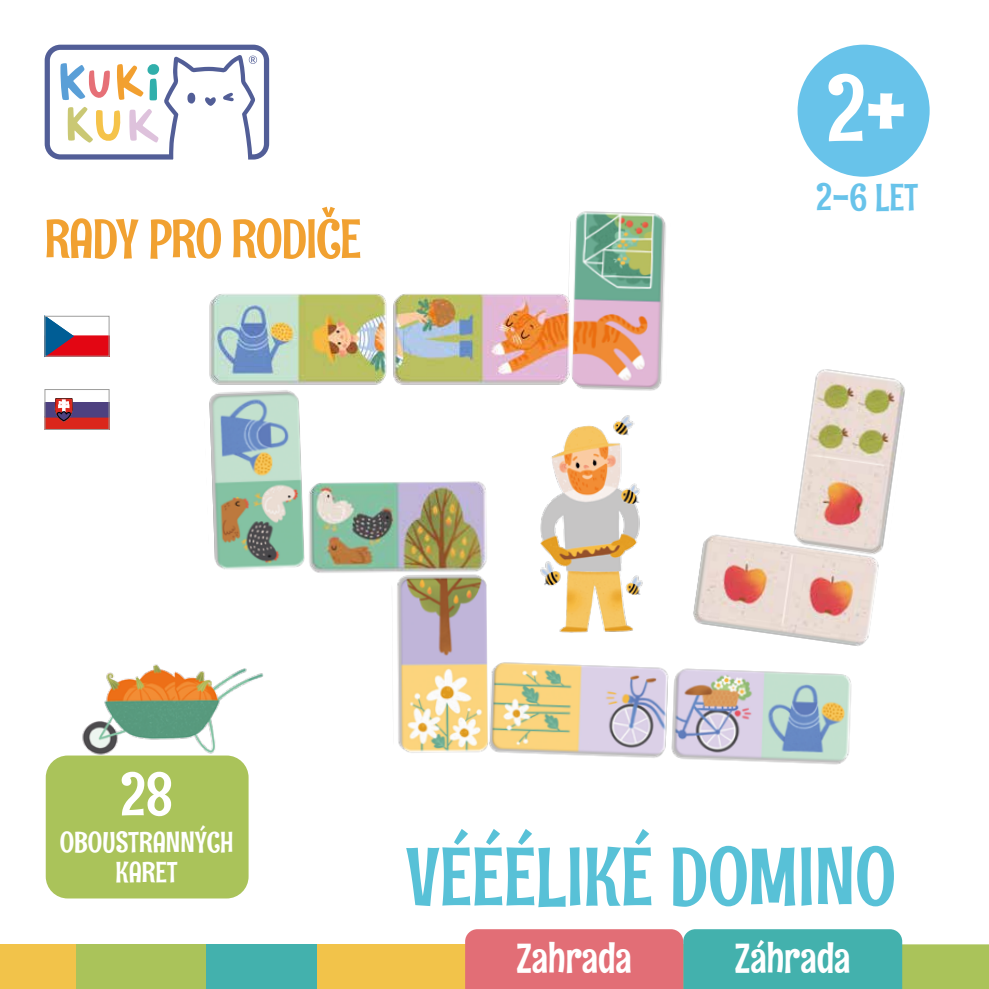
<style>
.page{position:relative;width:989px;height:989px;background:#fff}
.page>*{position:absolute;margin:0;border:0;box-sizing:border-box;transform-origin:0 0}
.t1{font:91.58px "Rum Raisin";color:#fff}
.t2{font:80.55px "Rum Raisin";color:#58c1d7}
.t3{font:59.4px "Rum Raisin";color:#fff}
.t4{font:54px "Rum Raisin";letter-spacing:-.02em;color:#f1a131}
.t5{font:40.5px "Rum Raisin";color:#fff}
.t6{font:37.35px "Rum Raisin";color:#68c3ea}
.t7{font:28.8px/30.6px "Rum Raisin";color:#fff;text-align:center}
</style>
<div class="page">
<svg style="left:45px;top:45px;width:224px;height:115px"></svg>
<div style="left:797px;top:45px;width:132px;height:132px;background:#68c3ea;border-radius:50%"></div>
<div style="left:306px;top:944px;width:443px;height:45px;background:#f2c34a"></div>
<div style="left:852px;top:944px;width:137px;height:45px;background:#aac35a"></div>
<div style="left:0;top:944px;width:98px;height:45px;background:#f2c34a"></div>
<div style="left:77px;top:944px;width:133px;height:45px;background:#aac35a"></div>
<div style="left:206px;top:944px;width:110px;height:45px;background:#43b1ad"></div>
<svg style="left:465px;top:929px;width:437px;height:60px;background:#939092"></svg>
<div style="left:46px;top:755px;width:202px;height:143px;background:#aac35a;border-radius:22px"></div>
<img style="left:209px;top:294px;width:357px;height:91px">
<img style="left:209px;top:390px;width:93px;height:180px">
<img style="left:301px;top:481px;width:186px;height:92px">
<img style="left:392px;top:571px;width:95px;height:182px">
<img style="left:484px;top:659px;width:368px;height:106px">
<img style="left:566px;top:211px;width:100px;height:180px">
<img style="left:540px;top:415px;width:103px;height:218px">
<img style="left:78px;top:664px;width:186px;height:107px">
<img style="left:693px;top:534px;width:186px;height:112px">
<img style="left:788px;top:369px;width:117px;height:194px">
<div style="left:45px;top:336px;width:64px;height:20px;background:#e30613"></div>
<svg style="left:44px;top:315px;width:30px;height:42px"></svg>
<div style="left:45px;top:316px;width:64px;height:40px;border:1px solid #9d9d9c"></div>
<svg style="left:47px;top:398px;width:60px;height:30px;background:#9f4f64"></svg>
<div style="left:45px;top:389px;width:64px;height:41px;border:1px solid #9d9d9c"></div>
<h3 class="t4" style="left:45px;top:204px;width:318px">RADY PRO RODIČE</h3>
<h1 class="t1" style="left:826px;top:51px;width:81px">2+</h1>
<p class="t6" style="left:816px;top:173px;width:104px">2-6 LET</p>
<h3 class="t3" style="left:120px;top:756px;width:54px">28</h3>
<p class="t7" style="left:60px;top:826px;width:175px">OBOUSTRANNÝCH<br>KARET</p>
<h2 class="t2" style="left:405px;top:825px;width:492px">VÉÉÉLIKÉ DOMINO</h2>
<h3 class="t5" style="left:516px;top:931px;width:117px">Zahrada</h3>
<h3 class="t5" style="left:735px;top:931px;width:117px">Záhrada</h3>
</div>
